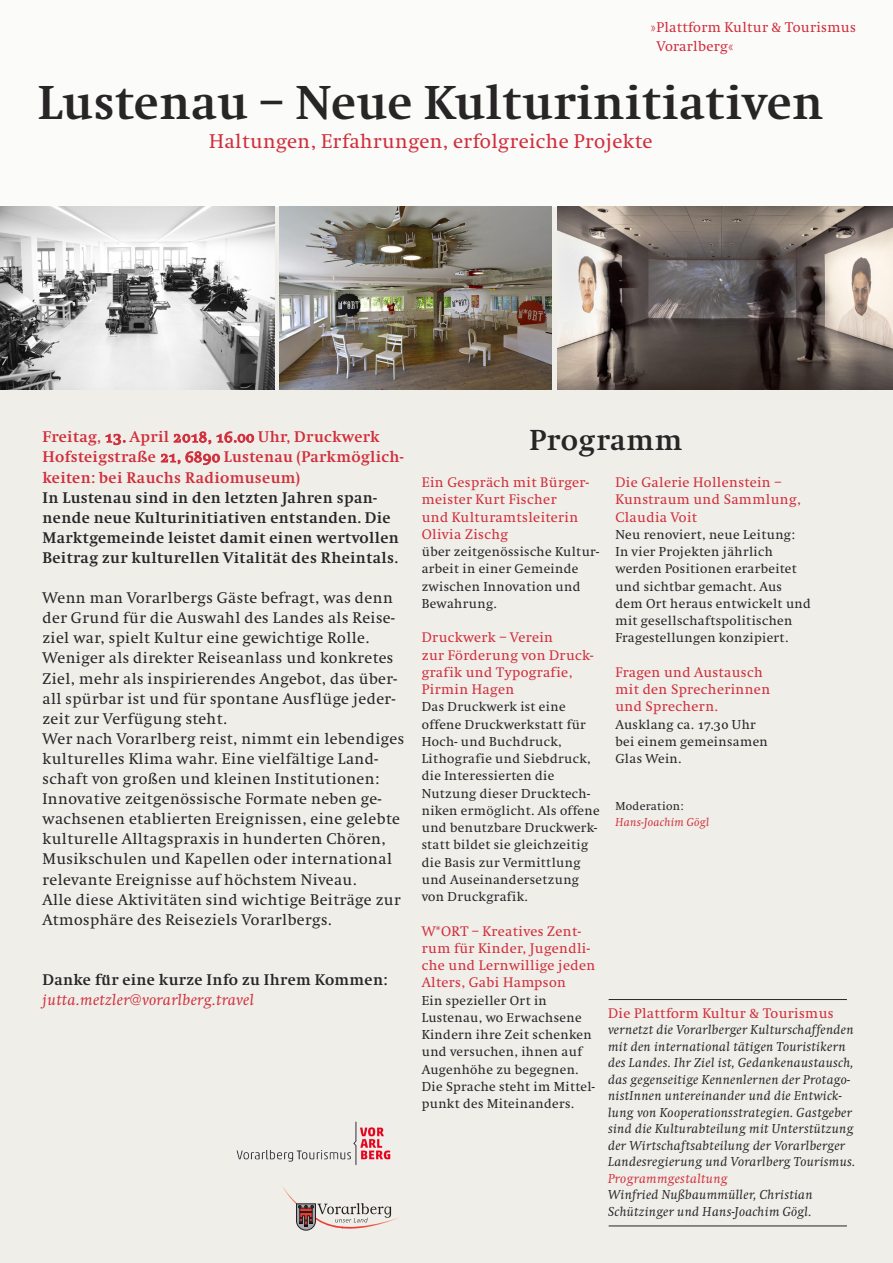
<style>
.page{position:relative;width:893px;height:1263px;background:#fbfbfa}
.page>*{position:absolute;margin:0;border:0;box-sizing:border-box;transform-origin:0 0}
.t1{font:700 49.5px "Swift";letter-spacing:.015em;color:#272526}
.t2{font:700 30.15px "Swift";letter-spacing:.025em;color:#272526}
.t3{font:20.7px "Swift";letter-spacing:.02em;color:#d12e3b}
.t4{font:16.05px/20.1px "Swift";letter-spacing:.025em;color:#272526}
.t5{font:700 16.05px/20.1px "Swift";letter-spacing:.025em;color:#272526}
.t6{font:700 16.05px/20.1px "Swift";letter-spacing:.025em;color:#d12e3b}
.t7{font:14.55px/18.9px "Swift";letter-spacing:.02em;color:#d12e3b}
.t8{font:14.4px/17.2px "Swift";letter-spacing:.025em;color:#d12e3b}
.t9{font:13.5px/17.2px "Swift";letter-spacing:.025em;color:#272526}
.t10{font:italic 13.5px/16.5px "Swift";letter-spacing:.025em;color:#272526}
.t11{font:italic 13.5px "Swift";letter-spacing:.025em;color:#d12e3b}
.t12{font:italic 12px "Swift";letter-spacing:.025em;color:#d12e3b}
.t13{font:12px "Swift";letter-spacing:.025em;color:#272526}
.s1{font-family:"Swift SC";font-weight:400}
.s2{font-family:"Baskerville";font-style:italic}
.s3{font-weight:400;font-style:italic;color:#d12e3b}
.s4{font-family:"Swift SC"}
</style>
<div class="page">
<div style="left:0;top:207px;width:893px;height:1055px;background:#efeee9"></div>
<hr style="left:609px;top:999px;width:238px;height:1px;background:#272526">
<hr style="left:609px;top:1226px;width:238px;height:1px;background:#272526">
<img style="left:557px;top:207px;width:336px;height:183px">
<img style="left:279px;top:207px;width:273px;height:183px">
<img style="left:1px;top:207px;width:273px;height:183px">
<img style="left:282px;top:1186px;width:118px;height:45px">
<hr style="left:403px;top:1184px;width:1px;height:55px;background:#fcd6c7">
<svg style="left:296px;top:1203px;width:95px;height:27px"></svg>
<img style="left:237px;top:1122px;width:153px;height:43px">
<p class="t7" style="left:657px;top:17px;width:201px;text-indent:-6px">»Plattform Kultur &amp; Tourismus<br>Vorarlberg«</p>
<h1 class="t1" style="left:38px;top:73px;width:787px">Lustenau – Neue Kulturinitiativen</h1>
<h3 class="t3" style="left:209px;top:129px;width:445px">Haltungen, Erfahrungen, erfolgreiche Projekte</h3>
<p class="t6" style="left:43px;top:427px;width:363px">Freitag, <span class="s1">13.</span> April <span class="s1">2018, 16.00</span> Uhr, Druckwerk<br>Hofsteigstraße <span class="s1">21, 6890</span> Lustenau (Parkmöglich&shy;keiten: bei Rauchs Radiomuseum)</p>
<p class="t5" style="left:43px;top:487px;width:358px">In Lustenau sind in den letzten Jahren span&shy;nende neue Kulturinitiativen entstanden. Die Marktgemeinde leistet damit einen wertvollen Beitrag zur kulturellen Vitalität des Rheintals.</p>
<p class="t4" style="left:43px;top:587px;width:363px">Wenn man Vorarlbergs Gäste befragt, was denn der Grund für die Auswahl des Landes als Reise&shy;ziel war, spielt Kultur eine gewichtige Rolle.<br>Weniger als direkter Reiseanlass und konkretes Ziel, mehr als inspirierendes Angebot, das über&shy;all spürbar ist und für spontane Ausflüge jeder&shy;zeit zur Verfügung steht.<br>Wer nach Vorarlberg reist, nimmt ein lebendiges kulturelles Klima wahr. Eine vielfältige Land&shy;schaft von großen und kleinen Institutionen:<br>Innovative zeitgenössische Formate neben ge&shy;wachsenen etablierten Ereignissen, eine gelebte kulturelle Alltagspraxis in hunderten Chören, Musikschulen und Kapellen oder international relevante Ereignisse auf höchstem Niveau.<br>Alle diese Aktivitäten sind wichtige Beiträge zur Atmosphäre des Reiseziels Vorarlbergs.</p>
<p class="t5" style="left:43px;top:969px;width:346px">Danke fu<span class="s2">̈</span>r eine kurze Info zu Ihrem Kommen: <span class="s3">jutta.metzler@vorarlberg.travel</span></p>
<h2 class="t2" style="left:529px;top:422px;width:154px">Programm</h2>
<p class="t8" style="left:422px;top:473px;width:169px">Ein Gespräch mit Bürger&shy;meister Kurt Fischer<br>und Kulturamtsleiterin<br>Olivia Zischg</p>
<p class="t9" style="left:422px;top:543px;width:179px">über zeitgenössische Kultur&shy;arbeit in einer Gemeinde zwischen Innovation und<br>Bewahrung.</p>
<p class="t8" style="left:422px;top:629px;width:173px">Druckwerk – Verein<br>zur Förderung von Druck&shy;grafik und Typografie,<br>Pirmin Hagen</p>
<p class="t9" style="left:422px;top:698px;width:179px">Das Druckwerk ist eine offene Druckwerkstatt für<br>Hoch- und Buchdruck,<br>Lithografie und Siebdruck, die Interessierten die<br>Nutzung dieser Drucktech&shy;niken ermöglicht. Als offene und benutzbare Druckwerk&shy;statt bildet sie gleichzeitig die Basis zur Vermittlung und Auseinandersetzung von Druckgrafik.</p>
<p class="t8" style="left:422px;top:922px;width:175px">W*ORT – Kreatives Zent&shy;rum für Kinder, Jugendli&shy;che und Lernwillige jeden<br>Alters, Gabi Hampson</p>
<p class="t9" style="left:422px;top:991px;width:175px">Ein spezieller Ort in<br>Lustenau, wo Erwachsene<br>Kindern ihre Zeit schenken und versuchen, ihnen auf<br>Augenhöhe zu begegnen.<br>Die Sprache steht im Mittel&shy;punkt des Miteinanders.</p>
<p class="t8" style="left:615px;top:473px;width:187px">Die Galerie Hollenstein –<br>Kunstraum und Sammlung,<br>Claudia Voit</p>
<p class="t9" style="left:615px;top:525px;width:197px">Neu renoviert, neue Leitung:<br>In vier Projekten jährlich werden Positionen erarbeitet und sichtbar gemacht. Aus dem Ort heraus entwickelt und mit gesellschaftspolitischen<br>Fragestellungen konzipiert.</p>
<p class="t8" style="left:615px;top:663px;width:156px">Fragen und Austausch mit den Sprecherinnen und Sprechern.</p>
<p class="t9" style="left:615px;top:715px;width:154px">Ausklang ca. <span class="s4">17.30</span> Uhr bei einem gemeinsamen<br>Glas Wein.</p>
<p class="t13" style="left:615px;top:799px;width:70px">Moderation:</p>
<p class="t12" style="left:615px;top:815px;width:95px">Hans-Joachim Gögl</p>
<p class="t8" style="left:608px;top:1004px;width:227px">Die Plattform Kultur &amp; Tourismus</p>
<p class="t10" style="left:608px;top:1021px;width:249px">vernetzt die Vorarlberger Kulturschaffenden mit den international tätigen Touristikern des Landes. Ihr Ziel ist, Gedankenaustausch, das gegenseitige Kennenlernen der Protago&shy;nistInnen untereinander und die Entwick&shy;lung von Kooperationsstrategien. Gastgeber sind die Kulturabteilung mit Unterstützung der Wirtschaftsabteilung der Vorarlberger Landesregierung und Vorarlberg Tourismus.</p>
<p class="t11" style="left:608px;top:1170px;width:121px">Programmgestaltung</p>
<p class="t10" style="left:608px;top:1186px;width:206px">Winfried Nußbaummüller, Christian<br>Schützinger und Hans-Joachim Gögl.</p>
</div>
